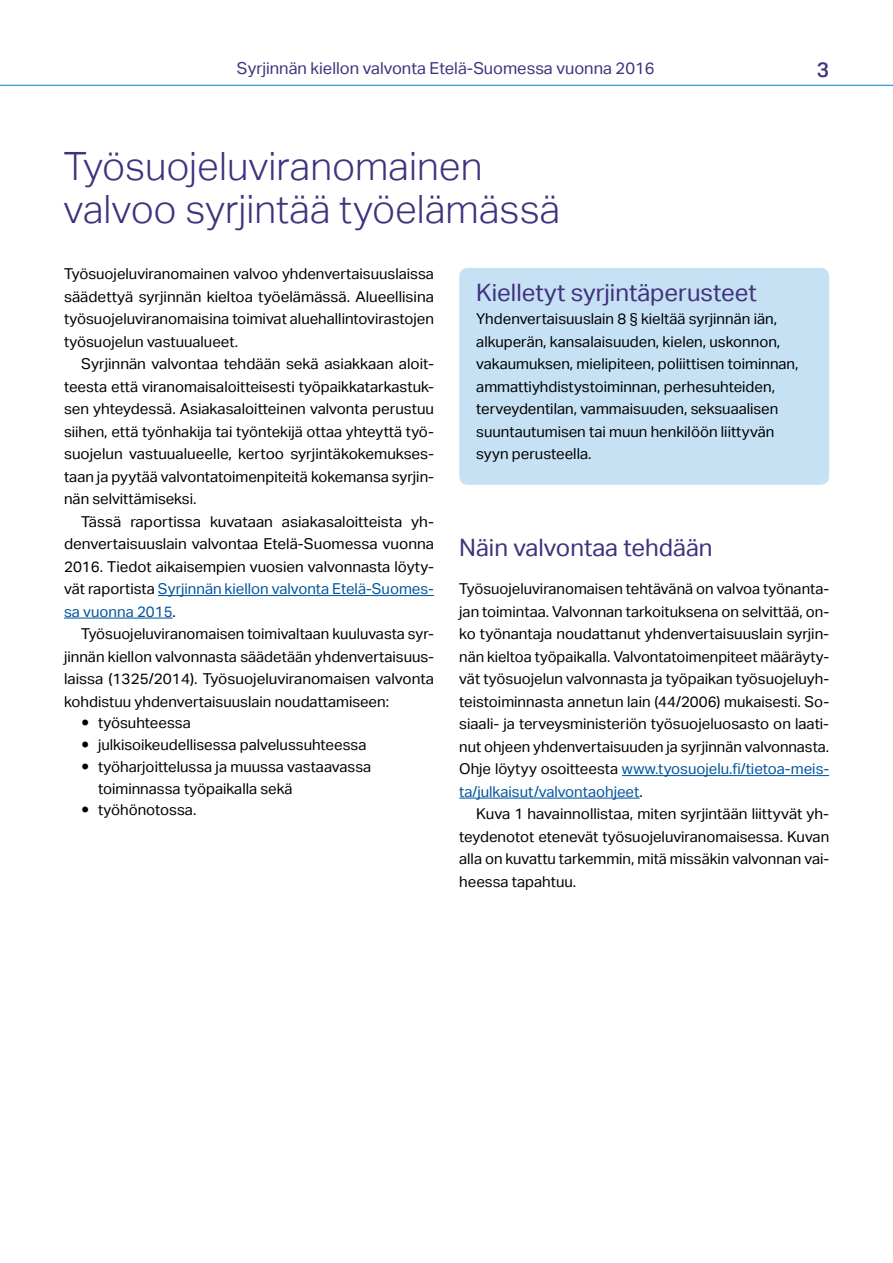
<style>
.page{position:relative;width:893px;height:1263px;background:#fff}
.page>*{position:absolute;margin:0;border:0;box-sizing:border-box;transform-origin:0 0}
.Otsikko_28pt{font:300 39px/43.5px "Aktiv Grotesk";color:#41317e}
.Väliotsikko{font:24px "Aktiv Grotesk";color:#41317e}
.Ylänumero{font:500 21px "Aktiv Grotesk";color:#41317e}
.t1{font:16.5px "Aktiv Grotesk";color:#41317e}
.Leipis{font:15px/22.5px "Aktiv Grotesk";color:#000;text-align:justify}
.Alkuleipis{font:15px/22.5px "Aktiv Grotesk";color:#000;text-align:justify}
.Alkuleipis_väripohja{font:15px/22.5px "Aktiv Grotesk";color:#000}
.s1{color:#00559f}
</style>
<div class="page">
<hr style="left:0;top:85px;width:893px;height:1px;background:#3c9bd6">
<hr style="left:158px;top:595px;width:276px;height:1px;background:#00559f">
<hr style="left:64px;top:617px;width:109px;height:1px;background:#00559f">
<div style="left:459px;top:268px;width:370px;height:217px;background:#c5e1f3;border-radius:9px"></div>
<hr style="left:622px;top:775px;width:207px;height:1px;background:#00559f">
<hr style="left:459px;top:797px;width:181px;height:1px;background:#00559f">
<p class="t1" style="left:237px;top:59px;width:419px">Syrjinnän kiellon valvonta Etelä-Suomessa vuonna 2016</p>
<p class="Ylänumero" style="left:817px;top:58px;width:14px">3</p>
<h3 class="Otsikko_28pt" style="left:64px;top:145px;width:498px">Työsuojeluviranomainen valvoo syrjintää työelämässä</h3>
<p class="Alkuleipis" style="left:64px;top:263px;width:371px">Työsuojeluviranomainen valvoo yhdenvertaisuuslaissa säädettyä syrjinnän kieltoa työelämässä. Alueellisina työsuojeluviranomaisina toimivat aluehallintovirastojen työsuojelun vastuualueet.</p>
<p class="Leipis" style="left:64px;top:353px;width:371px;text-indent:17px">Syrjinnän valvontaa tehdään sekä asiakkaan aloit&shy;teesta että viranomaisaloitteisesti työpaikkatarkastuk&shy;sen yhteydessä. Asiakasaloitteinen valvonta perustuu siihen, että työnhakija tai työntekijä ottaa yhteyttä työ&shy;suojelun vastuualueelle, kertoo syrjintäkokemukses&shy;taan ja pyytää valvontatoimenpiteitä kokemansa syrjin&shy;nän selvittämiseksi.</p>
<p class="Leipis" style="left:64px;top:510px;width:371px;text-indent:17px">Tässä raportissa kuvataan asiakasaloitteista yh&shy;denvertaisuuslain valvontaa Etelä-Suomessa vuonna 2016. Tiedot aikaisempien vuosien valvonnasta löyty&shy;vät raportista <span class="s1">Syrjinnän kiellon valvonta Etelä-Suomes&shy;sa vuonna 2015</span>.</p>
<p class="Leipis" style="left:64px;top:623px;width:371px;text-indent:17px">Työsuojeluviranomaisen toimivaltaan kuuluvasta syr&shy;jinnän kiellon valvonnasta säädetään yhdenvertaisuus&shy;laissa (1325/2014). Työsuojeluviranomaisen valvonta kohdistuu yhdenvertaisuuslain noudattamiseen:</p>
<p class="Alkuleipis" style="left:98px;top:712px;width:94px">työsuhteessa</p>
<p class="Alkuleipis" style="left:98px;top:734px;width:270px">julkisoikeudellisessa palvelussuhteessa</p>
<p class="Alkuleipis" style="left:98px;top:756px;width:275px;line-height:21.8px">työharjoittelussa ja muussa vastaavassa toiminnassa työpaikalla sekä</p>
<p class="Alkuleipis" style="left:98px;top:799px;width:100px">työhönotossa.</p>
<h4 class="Väliotsikko" style="left:476px;top:278px;width:282px">Kielletyt syrjintäperusteet</h4>
<p class="Alkuleipis_väripohja" style="left:476px;top:308px;width:324px">Yhdenvertaisuuslain 8 § kieltää syrjinnän iän, alkuperän, kansalaisuuden, kielen, uskonnon, vakaumuksen, mielipiteen, poliittisen toiminnan, ammattiyhdistystoiminnan, perhesuhteiden, terveydentilan, vammaisuuden, seksuaalisen suuntautumisen tai muun henkilöön liittyvän syyn perusteella.</p>
<h4 class="Väliotsikko" style="left:459px;top:534px;width:255px">Näin valvontaa tehdään</h4>
<p class="Alkuleipis" style="left:459px;top:578px;width:371px">Työsuojeluviranomaisen tehtävänä on valvoa työnanta&shy;jan toimintaa. Valvonnan tarkoituksena on selvittää, on&shy;ko työnantaja noudattanut yhdenvertaisuuslain syrjin&shy;nän kieltoa työpaikalla. Valvontatoimenpiteet määräyty&shy;vät työsuojelun valvonnasta ja työpaikan työsuojeluyh&shy;teistoiminnasta annetun lain (44/2006) mukaisesti. So&shy;siaali- ja terveysministeriön työsuojeluosasto on laati&shy;nut ohjeen yhdenvertaisuuden ja syrjinnän valvonnasta.<br>Ohje löytyy osoitteesta <span class="s1">www.tyosuojelu.fi/tietoa-meis&shy;ta/julkaisut/valvontaohjeet</span>.</p>
<p class="Leipis" style="left:459px;top:803px;width:371px;text-indent:17px">Kuva 1 havainnollistaa, miten syrjintään liittyvät yh&shy;teydenotot etenevät työsuojeluviranomaisessa. Kuvan alla on kuvattu tarkemmin, mitä missäkin valvonnan vai&shy;heessa tapahtuu.</p>
</div>
